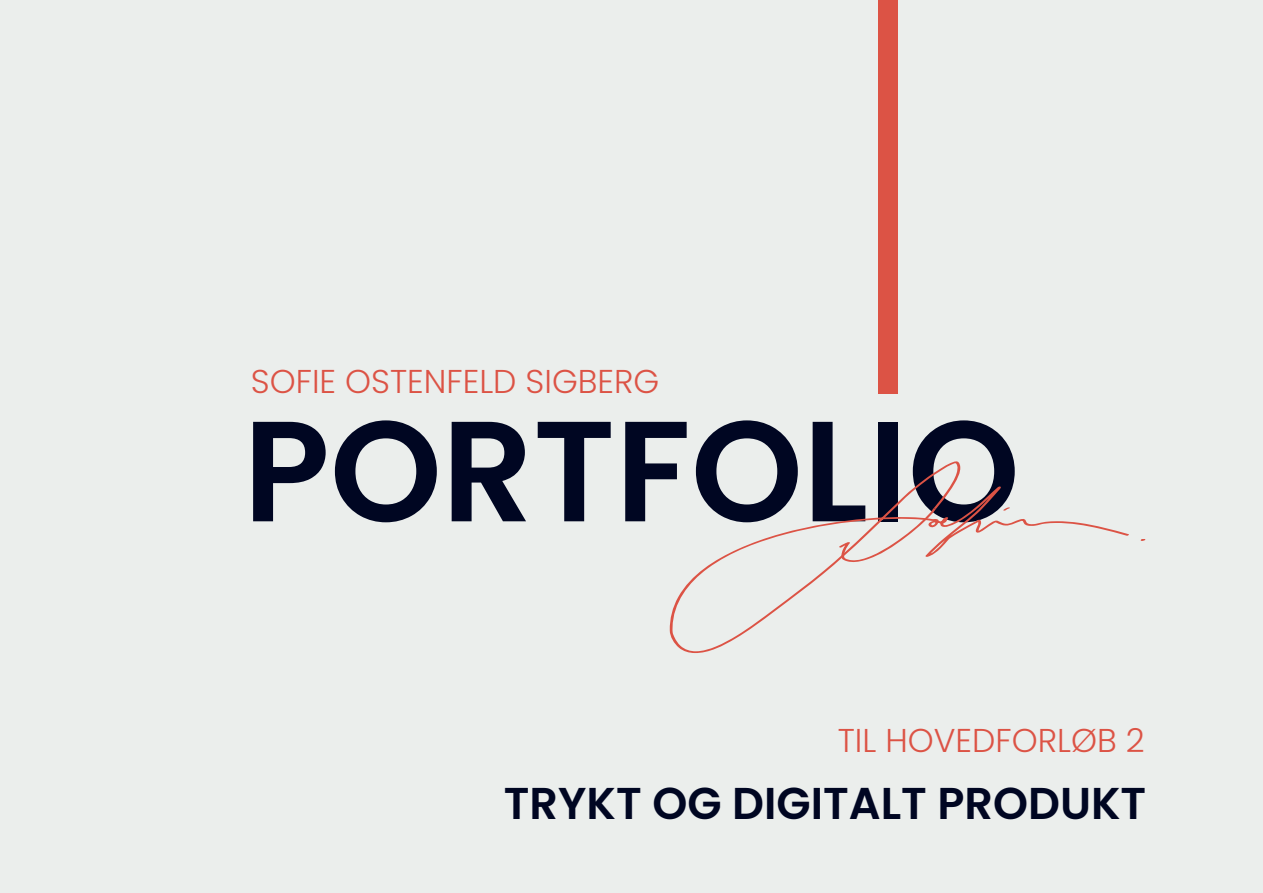
<style>
.page{position:relative;width:1263px;height:893px;background:#ebeeec}
.page>*{position:absolute;margin:0;border:0;box-sizing:border-box;transform-origin:0 0}
.t1{font:600 142.5px "Poppins";color:#000622}
.t2{font:600 44.55px "Poppins";color:#000622}
.t3{font:300 33px "Poppins";color:#dc5345}
</style>
<div class="page">
<div style="left:878px;top:0;width:20px;height:394px;background:#dc5345"></div>
<svg style="left:669px;top:461px;width:460px;height:192px"></svg>
<p class="t3" style="left:251px;top:363px;width:410px">SOFIE OSTENFELD SIGBERG</p>
<p class="t1" style="left:243px;top:389px;width:778px">PORTFOLIO</p>
<p class="t3" style="left:838px;top:721px;width:308px">TIL HOVEDFORLØB 2</p>
<p class="t2" style="left:504px;top:778px;width:644px">TRYKT OG DIGITALT PRODUKT</p>
</div>
